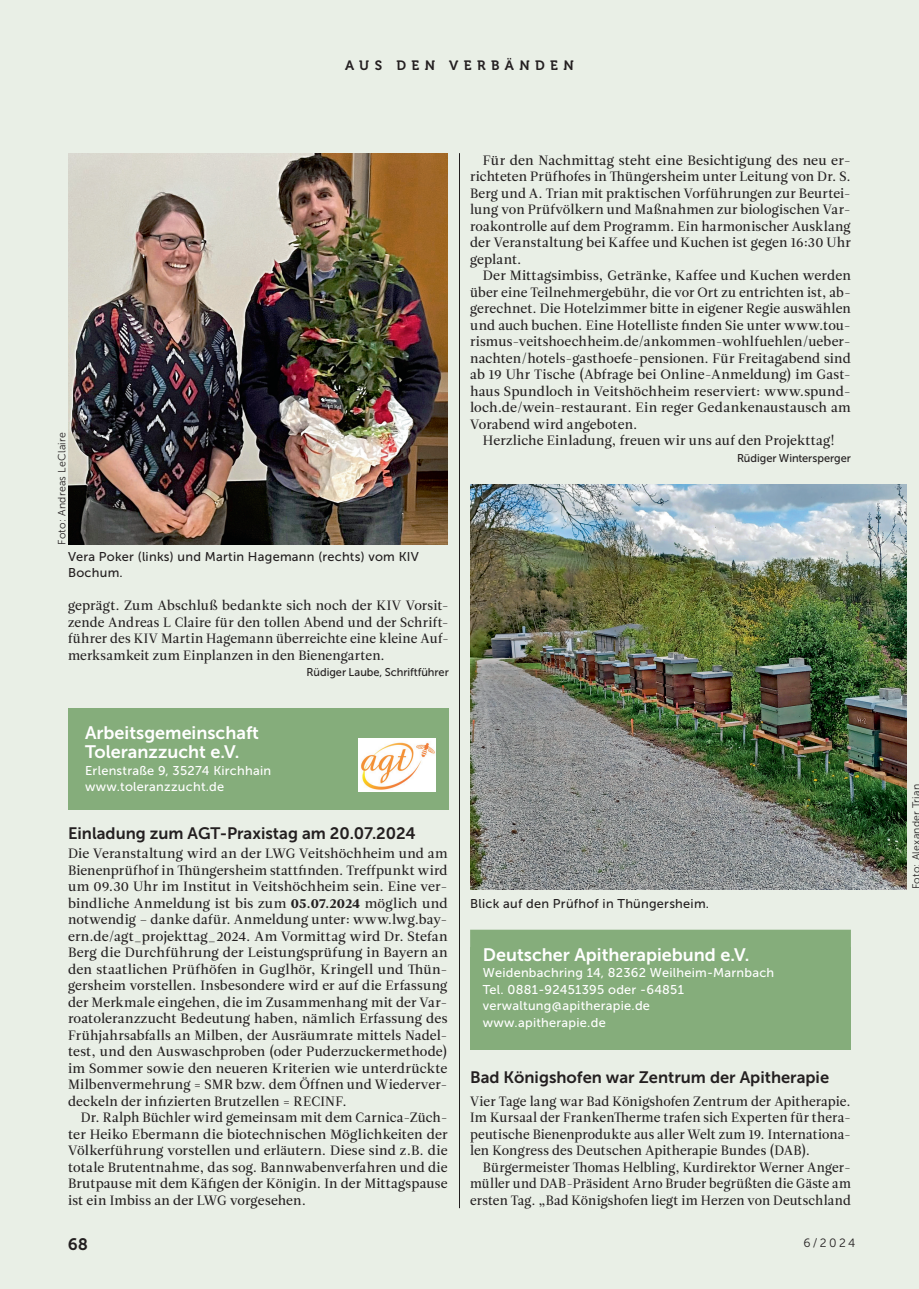
<style>
.page{position:relative;width:919px;height:1289px;background:#fff}
.page>*{position:absolute;margin:0;border:0;box-sizing:border-box;transform-origin:0 0}
.t1{font:18px/18.8px "Museo Sans 700";color:#fff}
.t2{font:16.5px "Museo Sans 700";color:#231f20}
.t3{font:16.5px "Museo 700";color:#231f20}
.t4{font:13.5px/16.5px "Leitura Roman 2";letter-spacing:.005em;color:#231f20;text-align:justify}
.t5{font:13.5px "Museo 700";letter-spacing:.4em;color:#241f21}
.t6{font:12.75px/16.5px "Museo Sans 500";letter-spacing:.02em;color:#fff}
.t7{font:12.75px/16.5px "Museo Sans 500";letter-spacing:.02em;color:#231f20}
.t8{font:12px "Museo Sans 300";color:#231f20}
.t9{font:11.25px "Museo Sans 500";letter-spacing:-.005em;color:#231f20}
.t10{font:10.5px "Museo Sans 300";letter-spacing:.02em;color:#231f20}
.s1{font-family:"Leitura Roman 4"}
</style>
<div class="page">
<div style="left:906px;top:0;width:12px;height:1288px;background:#e9efe6"></div>
<div style="left:0;top:0;width:906px;height:1288px;background:#e9efe6"></div>
<hr style="left:459px;top:153px;width:1px;height:1055px;background:#231f20">
<img style="left:68px;top:153px;width:379px;height:391px">
<img style="left:470px;top:484px;width:436px;height:405px">
<div style="left:68px;top:708px;width:381px;height:101px;background:#85ad7b"></div>
<img style="left:358px;top:738px;width:77px;height:53px">
<div style="left:470px;top:947px;width:380px;height:102px;background:#85ad7b"></div>
<div style="left:470px;top:929px;width:380px;height:27px;background:#85ad7b"></div>
<p class="t10" style="left:56px;top:545px;width:114px;rotate:-90deg">Foto: Andreas LeClaire</p>
<p class="t5" style="left:345px;top:57px;width:230px">AUS DEN VERBÄNDEN</p>
<p class="t4" style="left:470px;top:152px;width:382px;text-indent:13px">Für den Nachmittag steht eine Besichtigung des neu er&shy;richteten Prüfhofes in Thüngersheim unter Leitung von Dr. S.<br>Berg und A. Trian mit praktischen Vorführungen zur Beurtei&shy;lung von Prüfvölkern und Maßnahmen zur biologischen Var&shy;roakontrolle auf dem Programm. Ein harmonischer Ausklang der Veranstaltung bei Kaffee und Kuchen ist gegen 16:30 Uhr geplant.</p>
<p class="t4" style="left:470px;top:267px;width:382px;text-indent:13px">Der Mittagsimbiss, Getränke, Kaffee und Kuchen werden über eine Teilnehmergebühr, die vor Ort zu entrichten ist, ab&shy;gerechnet. Die Hotelzimmer bitte in eigener Regie auswählen und auch buchen. Eine Hotelliste finden Sie unter www.tou&shy;rismus-veitshoechheim.de/ankommen-wohlfuehlen/ueber&shy;nachten/hotels-gasthoefe-pensionen. Für Freitagabend sind ab 19 Uhr Tische (Abfrage bei Online-Anmeldung) im Gast&shy;haus Spundloch in Veitshöchheim reserviert: www.spund&shy;loch.de/wein-restaurant. Ein reger Gedankenaustausch am Vorabend wird angeboten.</p>
<p class="t4" style="left:483px;top:432px;width:353px">Herzliche Einladung, freuen wir uns auf den Projekttag!</p>
<p class="t9" style="left:737px;top:452px;width:115px">Rüdiger Wintersperger</p>
<p class="t7" style="left:68px;top:548px;width:352px">Vera Poker (links) und Martin Hagemann (rechts) vom KIV<br>Bochum.</p>
<p class="t4" style="left:68px;top:597px;width:382px">geprägt. Zum Abschluß bedankte sich noch der KIV Vorsit&shy;zende Andreas L Claire für den tollen Abend und der Schrift&shy;führer des KIV Martin Hagemann überreichte eine kleine Auf&shy;merksamkeit zum Einplanzen in den Bienengarten.</p>
<p class="t9" style="left:306px;top:666px;width:144px">Rüdiger Laube, Schriftführer</p>
<h1 class="t1" style="left:85px;top:724px;width:175px">Arbeitsgemeinschaft<br>Toleranzzucht e.V.</h1>
<p class="t6" style="left:85px;top:762px;width:188px">Erlenstraße 9, 35274 Kirchhain www.toleranzzucht.de</p>
<p class="t2" style="left:68px;top:824px;width:349px">Einladung zum AGT-Praxistag am 20.07.2024</p>
<p class="t4" style="left:68px;top:845px;width:381px">Die Veranstaltung wird an der LWG Veitshöchheim und am Bienenprüfhof in Thüngersheim stattfinden. Treffpunkt wird um 09.30 Uhr im Institut in Veitshöchheim sein. Eine ver&shy;bindliche Anmeldung ist bis zum <span class="s1">05.07.2024</span> möglich und notwendig – danke dafür. Anmeldung unter: www.lwg.bay&shy;ern.de/agt_projekttag_2024. Am Vormittag wird Dr. Stefan Berg die Durchführung der Leistungsprüfung in Bayern an den staatlichen Prüfhöfen in Guglhör, Kringell und Thün&shy;gersheim vorstellen. Insbesondere wird er auf die Erfassung der Merkmale eingehen, die im Zusammenhang mit der Var&shy;roatoleranzzucht Bedeutung haben, nämlich Erfassung des Frühjahrsabfalls an Milben, der Ausräumrate mittels Nadel&shy;test, und den Auswaschproben (oder Puderzuckermethode) im Sommer sowie den neueren Kriterien wie unterdrückte Milbenvermehrung = SMR bzw. dem Öffnen und Wiederver&shy;deckeln der infizierten Brutzellen = RECINF.</p>
<p class="t4" style="left:68px;top:1109px;width:381px;text-indent:13px">Dr. Ralph Büchler wird gemeinsam mit dem Carnica-Züch&shy;ter Heiko Ebermann die biotechnischen Möglichkeiten der Völkerführung vorstellen und erläutern. Diese sind z.B. die totale Brutentnahme, das sog. Bannwabenverfahren und die Brutpause mit dem Käfigen der Königin. In der Mittagspause ist ein Imbiss an der LWG vorgesehen.</p>
<p class="t7" style="left:470px;top:895px;width:240px">Blick auf den Prüfhof in Thüngersheim.</p>
<h1 class="t1" style="left:483px;top:945px;width:268px">Deutscher Apitherapiebund e.V.</h1>
<p class="t6" style="left:483px;top:964px;width:293px">Weidenbachring 14, 82362 Weilheim-Marnbach<br>Tel. 0881-92451395 oder -64851 verwaltung@apitherapie.de www.apitherapie.de</p>
<p class="t2" style="left:470px;top:1067px;width:360px">Bad Königshofen war Zentrum der Apitherapie</p>
<p class="t4" style="left:470px;top:1092px;width:382px">Vier Tage lang war Bad Königshofen Zentrum der Apitherapie.<br>Im Kursaal der FrankenTherme trafen sich Experten für thera&shy;peutische Bienenprodukte aus aller Welt zum 19. Internationa&shy;len Kongress des Deutschen Apitherapie Bundes (DAB).</p>
<p class="t4" style="left:470px;top:1158px;width:382px;text-indent:13px">Bürgermeister Thomas Helbling, Kurdirektor Werner Anger&shy;müller und DAB-Präsident Arno Bruder begrüßten die Gäste am ersten Tag. „Bad Königshofen liegt im Herzen von Deutschland</p>
<p class="t3" style="left:68px;top:1235px;width:21px">68</p>
<p class="t8" style="left:803px;top:1236px;width:53px">6/2024</p>
<p class="t10" style="left:910px;top:889px;width:107px;rotate:-90deg">Foto: Alexander Trian</p>
</div>
